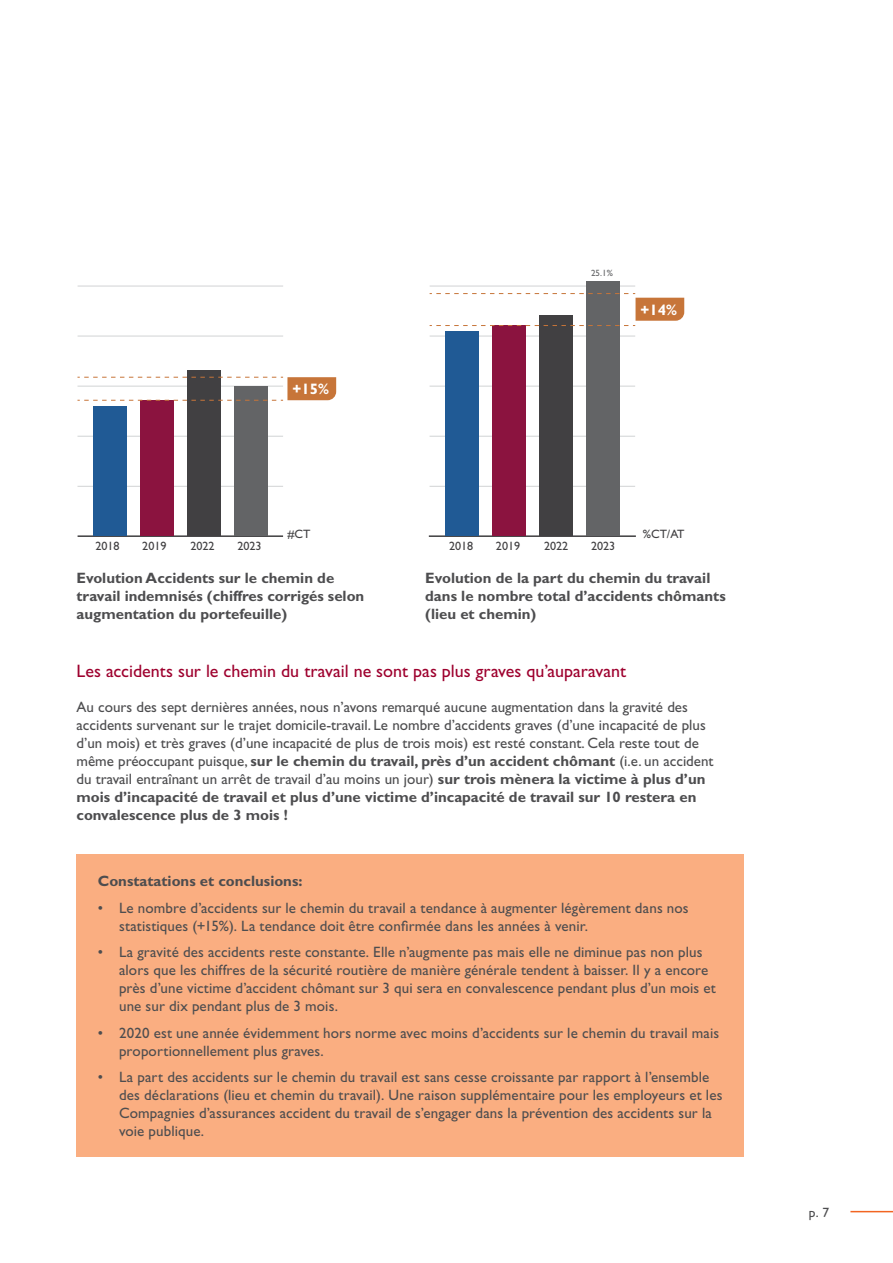
<style>
.page{position:relative;width:893px;height:1263px;background:#fff}
.page>*{position:absolute;margin:0;border:0;box-sizing:border-box;transform-origin:0 0}
.t1{font:18px "Gill Sans Std";color:#9e012e}
.t2{font:700 15.15px "Gill Sans Std";color:#fff}
.t3{font:15px/18px "Gill Sans Std";letter-spacing:.005em;color:#4d4d4f}
.t4{font:700 15px/18px "Gill Sans Std";color:#4d4d4f}
.t5{font:13.5px "Gill Sans Std";color:#4d4d4f}
.t6{font:12.15px "Gill Sans Std";color:#414042}
.t7{font:9.15px "Gill Sans Std";color:#636466}
.s1{font-weight:700}
</style>
<div class="page">
<hr style="left:892px;top:0;width:1px;height:1263px;background:#000">
<hr style="left:430px;top:386px;width:205px;height:1px;background:#d1d3d4">
<hr style="left:430px;top:436px;width:205px;height:1px;background:#d1d3d4">
<hr style="left:430px;top:486px;width:205px;height:1px;background:#d1d3d4">
<hr style="left:430px;top:336px;width:205px;height:1px;background:#d1d3d4">
<hr style="left:430px;top:286px;width:205px;height:1px;background:#d1d3d4">
<hr style="left:77px;top:436px;width:206px;height:1px;background:#d1d3d4">
<hr style="left:77px;top:486px;width:206px;height:1px;background:#d1d3d4">
<hr style="left:78px;top:336px;width:205px;height:1px;background:#d1d3d4">
<hr style="left:78px;top:286px;width:205px;height:1px;background:#d1d3d4">
<hr style="left:430px;top:535px;width:205px;height:2px;background:#414042">
<div style="left:587px;top:281px;width:33px;height:254px;background:#636466"></div>
<div style="left:539px;top:315px;width:33px;height:220px;background:#414042"></div>
<div style="left:492px;top:325px;width:33px;height:210px;background:#8b133f"></div>
<div style="left:445px;top:331px;width:33px;height:204px;background:#205a95"></div>
<hr style="left:78px;top:535px;width:205px;height:2px;background:#414042">
<div style="left:235px;top:386px;width:33px;height:149px;background:#636466"></div>
<div style="left:187px;top:370px;width:33px;height:165px;background:#414042"></div>
<div style="left:140px;top:400px;width:33px;height:135px;background:#8b133f"></div>
<div style="left:93px;top:406px;width:33px;height:129px;background:#205a95"></div>
<svg style="left:77px;top:377px;width:259px;height:24px"></svg>
<svg style="left:430px;top:293px;width:254px;height:33px"></svg>
<div style="left:77px;top:854px;width:667px;height:303px;background:#faae81"></div>
<hr style="left:850px;top:1211px;width:43px;height:1px;background:#f26522">
<p class="t2" style="left:292px;top:380px;width:38px">+15%</p>
<p class="t7" style="left:591px;top:268px;width:23px">25.1%</p>
<p class="t2" style="left:641px;top:300px;width:38px">+14%</p>
<p class="t6" style="left:95px;top:539px;width:26px">2018</p>
<p class="t6" style="left:142px;top:539px;width:26px">2019</p>
<p class="t6" style="left:190px;top:539px;width:26px">2022</p>
<p class="t6" style="left:237px;top:539px;width:26px">2023</p>
<p class="t6" style="left:287px;top:526px;width:24px">#CT</p>
<p class="t6" style="left:643px;top:526px;width:43px">%CT/AT</p>
<p class="t6" style="left:449px;top:539px;width:26px">2018</p>
<p class="t6" style="left:496px;top:539px;width:26px">2019</p>
<p class="t6" style="left:544px;top:539px;width:26px">2022</p>
<p class="t6" style="left:591px;top:539px;width:26px">2023</p>
<p class="t4" style="left:77px;top:569px;width:289px">Evolution Accidents sur le chemin de travail indemnisés (chiffres corrigés selon augmentation du portefeuille)</p>
<p class="t4" style="left:425px;top:569px;width:302px">Evolution de la part du chemin du travail dans le nombre total d’accidents chômants (lieu et chemin)</p>
<p class="t1" style="left:77px;top:660px;width:551px">Les accidents sur le chemin du travail ne sont pas plus graves qu’auparavant</p>
<p class="t3" style="left:77px;top:698px;width:639px">Au cours des sept dernières années, nous n’avons remarqué aucune augmentation dans la gravité des accidents survenant sur le trajet domicile-travail. Le nombre d’accidents graves (d’une incapacité de plus d’un mois) et très graves (d’une incapacité de plus de trois mois) est resté constant. Cela reste tout de même préoccupant puisque, <span class="s1">sur le chemin du travail, près d’un accident chômant</span> (i.e. un accident du travail entraînant un arrêt de travail d’au moins un jour) <span class="s1">sur trois mènera la victime à plus d’un mois d’incapacité de travail et plus d’une victime d’incapacité de travail sur 10 restera en convalescence plus de 3 mois !</span></p>
<p class="t4" style="left:98px;top:872px;width:206px">Constatations et conclusions:</p>
<p class="t3" style="left:119px;top:899px;width:571px;text-indent:-21px">• Le nombre d’accidents sur le chemin du travail a tendance à augmenter légèrement dans nos statistiques (+15%). La tendance doit être confirmée dans les années à venir.</p>
<p class="t3" style="left:119px;top:943px;width:598px;text-indent:-21px">• La gravité des accidents reste constante. Elle n’augmente pas mais elle ne diminue pas non plus alors que les chiffres de la sécurité routière de manière générale tendent à baisser. Il y a encore près d’une victime d’accident chômant sur 3 qui sera en convalescence pendant plus d’un mois et une sur dix pendant plus de 3 mois.</p>
<p class="t3" style="left:119px;top:1024px;width:602px;text-indent:-21px">• 2020 est une année évidemment hors norme avec moins d’accidents sur le chemin du travail mais proportionnellement plus graves.</p>
<p class="t3" style="left:119px;top:1068px;width:605px;text-indent:-21px">• La part des accidents sur le chemin du travail est sans cesse croissante par rapport à l’ensemble des déclarations (lieu et chemin du travail). Une raison supplémentaire pour les employeurs et les Compagnies d’assurances accident du travail de s’engager dans la prévention des accidents sur la voie publique.</p>
<p class="t5" style="left:809px;top:1204px;width:22px">p. 7</p>
</div>
